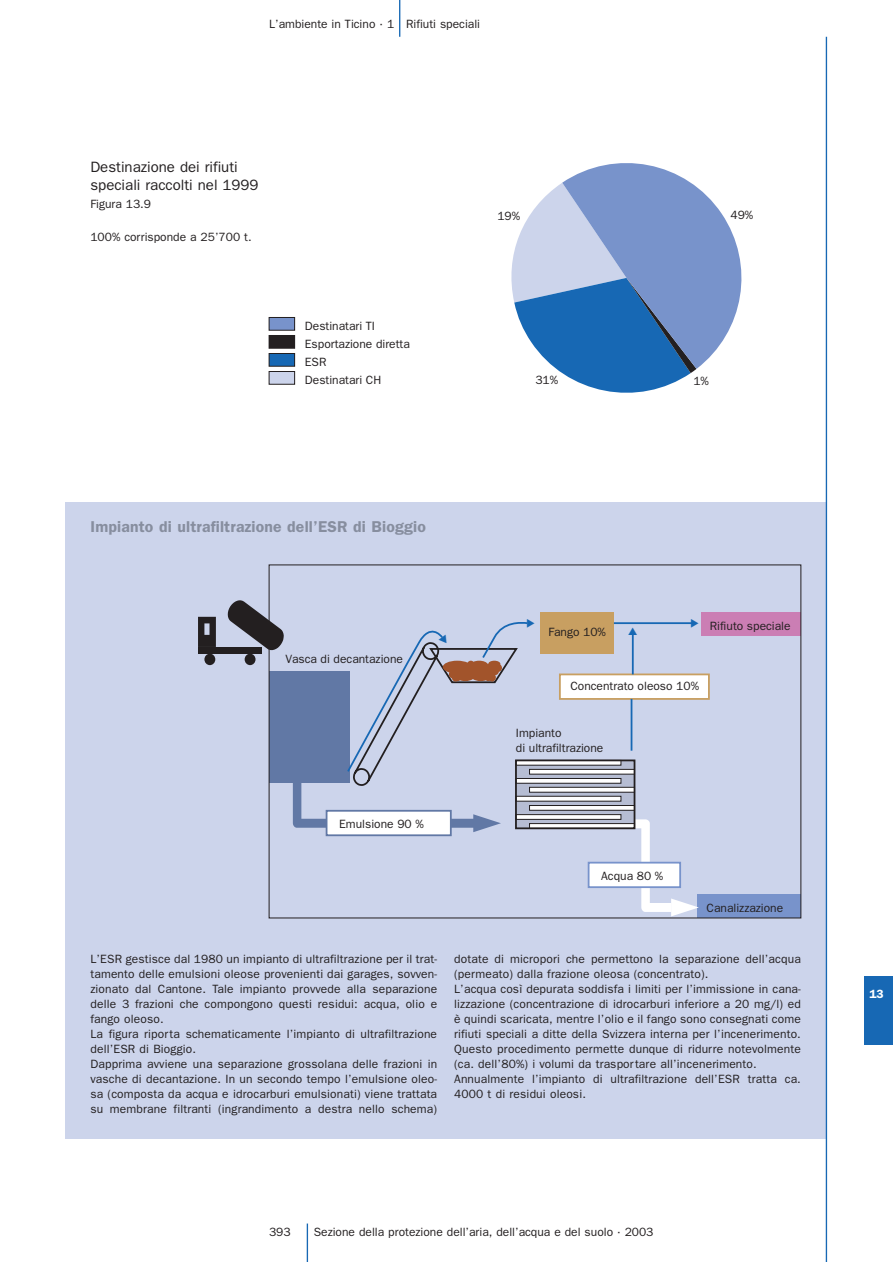
<style>
.page{position:relative;width:893px;height:1262px;background:#fff}
.page>*{position:absolute;margin:0;border:0;box-sizing:border-box;transform-origin:0 0}
.t1{font:600 15.75px "Franklin Gothic";letter-spacing:.01em;color:#878e9f}
.t2{font:15px/18px "Franklin Gothic";color:#231f20}
.t3{font:12px/15px "Franklin Gothic";letter-spacing:.01em;color:#231f20}
.t4{font:600 12px "Franklin Gothic";color:#fff}
</style>
<div class="page">
<div style="left:65px;top:502px;width:761px;height:636px;background:#ccd4eb"></div>
<svg style="left:519px;top:773px;width:113px;height:53px;background:#9da2b4"></svg>
<div style="left:701px;top:612px;width:99px;height:24px;background:#cb7eb4"></div>
<div style="left:697px;top:894px;width:103px;height:24px;background:#7893cb"></div>
<svg style="left:634px;top:819px;width:64px;height:97px"></svg>
<div style="left:588px;top:862px;width:92px;height:25px;background:#fff"></div>
<div style="left:587px;top:861px;width:94px;height:27px;border:2px solid #7893cb"></div>
<div style="left:529px;top:823px;width:105px;height:5px;background:#fff"></div>
<div style="left:529px;top:823px;width:105px;height:5px;border:1px solid #231f20"></div>
<div style="left:516px;top:814px;width:105px;height:5px;background:#fff"></div>
<div style="left:515px;top:814px;width:106px;height:5px;border:1px solid #231f20"></div>
<div style="left:529px;top:805px;width:105px;height:5px;background:#fff"></div>
<div style="left:529px;top:805px;width:105px;height:5px;border:1px solid #231f20"></div>
<div style="left:516px;top:796px;width:105px;height:5px;background:#fff"></div>
<div style="left:515px;top:796px;width:106px;height:5px;border:1px solid #231f20"></div>
<div style="left:529px;top:787px;width:105px;height:5px;background:#fff"></div>
<div style="left:529px;top:787px;width:105px;height:5px;border:1px solid #231f20"></div>
<div style="left:516px;top:778px;width:105px;height:5px;background:#fff"></div>
<div style="left:515px;top:778px;width:106px;height:5px;border:1px solid #231f20"></div>
<div style="left:540px;top:611px;width:74px;height:42px;background:#c89f61"></div>
<div style="left:560px;top:674px;width:149px;height:25px;background:#fff"></div>
<div style="left:559px;top:673px;width:150px;height:27px;border:2px solid #c89f61"></div>
<div style="left:269px;top:671px;width:81px;height:112px;background:#6178a5"></div>
<div style="left:198px;top:647px;width:64px;height:6px;background:#231f20"></div>
<svg style="left:198px;top:617px;width:18px;height:30px"></svg>
<div style="left:204px;top:653px;width:11px;height:12px;background:#231f20;border-radius:50%"></div>
<div style="left:245px;top:653px;width:10px;height:12px;background:#231f20;border-radius:50%"></div>
<svg style="left:228px;top:600px;width:56px;height:50px"></svg>
<div style="left:326px;top:810px;width:125px;height:25px;background:#fff"></div>
<div style="left:326px;top:810px;width:125px;height:26px;border:2px solid #6178a5"></div>
<svg style="left:424px;top:622px;width:271px;height:151px"></svg>
<div style="left:515px;top:759px;width:120px;height:70px;border:2px solid #231f20"></div>
<hr style="left:307px;top:1223px;width:1px;height:38px;background:#1768b4">
<div style="left:864px;top:976px;width:28px;height:68px;background:#1768b4"></div>
<svg style="left:511px;top:163px;width:231px;height:230px"></svg>
<div style="left:269px;top:353px;width:25px;height:13px;background:#1768b4"></div>
<div style="left:269px;top:353px;width:26px;height:13px;border:1px solid #231f20"></div>
<div style="left:269px;top:335px;width:25px;height:13px;background:#231f20"></div>
<div style="left:269px;top:317px;width:25px;height:13px;background:#7893cb"></div>
<div style="left:269px;top:317px;width:26px;height:13px;border:1px solid #231f20"></div>
<div style="left:269px;top:371px;width:25px;height:13px;background:#ccd4eb"></div>
<div style="left:269px;top:371px;width:26px;height:13px;border:1px solid #231f20"></div>
<hr style="left:825px;top:37px;width:2px;height:1224px;background:#1768b4">
<hr style="left:399px;top:0;width:1px;height:37px;background:#1768b4">
<svg style="left:527px;top:622px;width:7px;height:5px"></svg>
<svg style="left:691px;top:622px;width:4px;height:5px"></svg>
<svg style="left:628px;top:627px;width:9px;height:8px"></svg>
<svg style="left:293px;top:634px;width:226px;height:198px"></svg>
<p class="t3" style="left:269px;top:18px;width:212px">L’ambiente in Ticino · 1 Rifiuti speciali</p>
<p class="t2" style="left:90px;top:159px;width:170px">Destinazione dei rifiuti speciali raccolti nel 1999</p>
<p class="t3" style="left:90px;top:198px;width:62px">Figura 13.9</p>
<p class="t3" style="left:90px;top:231px;width:163px">100% corrisponde a 25’700 t.</p>
<p class="t3" style="left:305px;top:320px;width:72px">Destinatari TI</p>
<p class="t3" style="left:305px;top:338px;width:106px">Esportazione diretta</p>
<p class="t3" style="left:305px;top:354px;width:78px;line-height:18px">ESR<br>Destinatari CH</p>
<p class="t3" style="left:497px;top:209px;width:24px">19%</p>
<p class="t3" style="left:535px;top:374px;width:24px">31%</p>
<p class="t3" style="left:730px;top:208px;width:24px">49%</p>
<p class="t3" style="left:693px;top:375px;width:17px">1%</p>
<h1 class="t1" style="left:90px;top:521px;width:337px">Impianto di ultrafiltrazione dell’ESR di Bioggio</h1>
<p class="t3" style="left:285px;top:652px;width:119px">Vasca di decantazione</p>
<p class="t3" style="left:339px;top:817px;width:86px">Emulsione 90 %</p>
<p class="t3" style="left:548px;top:625px;width:59px">Fango 10%</p>
<p class="t3" style="left:709px;top:619px;width:82px">Rifiuto speciale</p>
<p class="t3" style="left:570px;top:680px;width:130px">Concentrato oleoso 10%</p>
<p class="t3" style="left:516px;top:726px;width:89px">Impianto<br>di ultrafiltrazione</p>
<p class="t3" style="left:601px;top:869px;width:63px">Acqua 80 %</p>
<p class="t3" style="left:706px;top:901px;width:78px">Canalizzazione</p>
<p class="t3" style="left:90px;top:952px;width:348px">L’ESR gestisce dal 1980 un impianto di ultrafiltrazione per il trat&shy;tamento delle emulsioni oleose provenienti dai garages, sovven&shy;zionato dal Cantone. Tale impianto provvede alla separazione delle 3 frazioni che compongono questi residui: acqua, olio e fango oleoso.<br>La figura riporta schematicamente l’impianto di ultrafiltrazione dell’ESR di Bioggio.<br>Dapprima avviene una separazione grossolana delle frazioni in vasche di decantazione. In un secondo tempo l’emulsione oleo&shy;sa (composta da acqua e idrocarburi emulsionati) viene trattata su membrane filtranti (ingrandimento a destra nello schema)</p>
<p class="t3" style="left:454px;top:952px;width:348px">dotate di micropori che permettono la separazione dell’acqua (permeato) dalla frazione oleosa (concentrato).<br>L’acqua così depurata soddisfa i limiti per l’immissione in cana&shy;lizzazione (concentrazione di idrocarburi inferiore a 20 mg/l) ed è quindi scaricata, mentre l’olio e il fango sono consegnati come rifiuti speciali a ditte della Svizzera interna per l’incenerimento.<br>Questo procedimento permette dunque di ridurre notevolmente (ca. dell’80%) i volumi da trasportare all’incenerimento.<br>Annualmente l’impianto di ultrafiltrazione dell’ESR tratta ca.<br>4000 t di residui oleosi.</p>
<p class="t3" style="left:269px;top:1225px;width:23px">393</p>
<p class="t3" style="left:314px;top:1225px;width:341px">Sezione della protezione dell’aria, dell’acqua e del suolo · 2003</p>
<p class="t4" style="left:869px;top:989px;width:16px">13</p>
</div>
